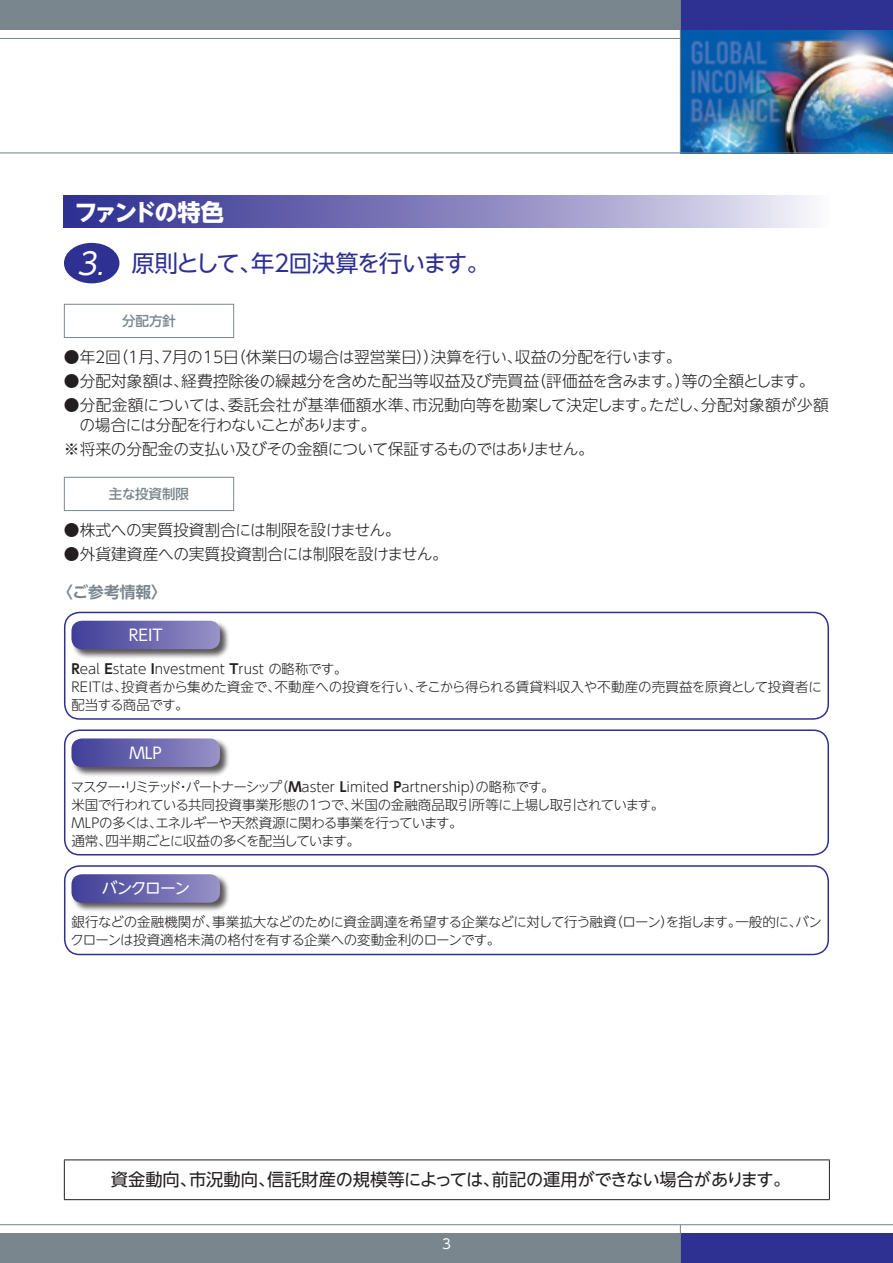
<style>
.page{position:relative;width:893px;height:1263px;background:#fff}
.page>*{position:absolute;margin:0;border:0;box-sizing:border-box;transform-origin:0 0}
.t1{font:23.25px "UD Shin Go NT Pro";letter-spacing:-.07em;color:#2e3092}
.t2{font:700 23.25px "UD Shin Go NT Pro";letter-spacing:-.125em;color:#fff}
.t3{font:17.25px "UD Shin Go NT Pro";letter-spacing:-.015em;color:#231f20}
.t4{font:300 15.75px/19.5px "UD Shin Go NT Pro";letter-spacing:-.015em;color:#231f20}
.t5{font:300 15.75px "UD Shin Go NT Pro";letter-spacing:-.04em;color:#231f20}
.t6{font:15.75px "UD Shin Go NT Pro";letter-spacing:-.025em;color:#fff}
.t7{font:700 15.75px "UD Shin Go NT Pro De";color:#7a868d}
.t8{font:300 13.5px/18px "UD Shin Go NT Pro";letter-spacing:-.015em;color:#231f20}
.t9{font:500 13.5px "UD Shin Go NT Pro";color:#7a868d}
.t10{font:13.5px "UD Shin Go NT Pro";color:#fff}
.s1{font-style:italic;font-size:30px;color:#fff}
.s2{font-style:italic;color:#fff}
.s3{font-family:"UD Shin Go NT Pro De";font-weight:700}
</style>
<div class="page">
<hr style="left:0;top:38px;width:893px;height:1px;background:#7a868d">
<img style="left:681px;top:30px;width:212px;height:122px">
<div style="left:0;top:1233px;width:680px;height:30px;background:#7a868d"></div>
<hr style="left:0;top:1224px;width:893px;height:1px;background:#7a868d">
<div style="left:680px;top:1233px;width:213px;height:30px;background:#2e3092"></div>
<hr style="left:680px;top:1225px;width:1px;height:38px;background:#7a868d">
<div style="left:0;top:0;width:680px;height:30px;background:#7a868d"></div>
<div style="left:680px;top:0;width:213px;height:30px;background:#2e3092"></div>
<hr style="left:680px;top:0;width:1px;height:153px;background:#7a868d">
<hr style="left:0;top:152px;width:893px;height:1px;background:#7a868d">
<svg style="left:64px;top:196px;width:745px;height:32px;background:#8683be"></svg>
<div style="left:64px;top:243px;width:55px;height:40px;background:#2e3092;border-radius:50%"></div>
<div style="left:64px;top:304px;width:170px;height:34px;border:1px solid #7a868d"></div>
<div style="left:64px;top:477px;width:170px;height:34px;border:1px solid #7a868d"></div>
<div style="left:71px;top:620px;width:158px;height:39px;background:#231f20;opacity:.75"></div>
<svg style="left:71px;top:621px;width:149px;height:28px;background:#6d69af"></svg>
<div style="left:71px;top:738px;width:158px;height:38px;background:#231f20;opacity:.75"></div>
<svg style="left:71px;top:738px;width:149px;height:29px;background:#6f6bb0"></svg>
<div style="left:71px;top:874px;width:158px;height:38px;background:#231f20;opacity:.75"></div>
<svg style="left:71px;top:874px;width:149px;height:29px;background:#6e6aaf"></svg>
<hr style="left:64px;top:1159px;width:766px;height:1px;background:#231f20">
<hr style="left:64px;top:1160px;width:1px;height:39px;background:#231f20">
<hr style="left:829px;top:1160px;width:1px;height:39px;background:#231f20">
<hr style="left:64px;top:1199px;width:766px;height:1px;background:#231f20">
<div style="left:64px;top:612px;width:765px;height:108px;border:2px solid #2e3092;border-radius:15px"></div>
<div style="left:64px;top:729px;width:765px;height:126px;border:2px solid #2e3092;border-radius:15px"></div>
<div style="left:64px;top:865px;width:765px;height:90px;border:2px solid #2e3092;border-radius:15px"></div>
<h1 class="t2" style="left:74px;top:193px;width:151px">ファンドの特色</h1>
<h1 class="t1" style="left:77px;top:244px;width:415px"><span class="s1">3</span><span class="s2">.</span> 原則として、年２回決算を行います。</h1>
<p class="t9" style="left:122px;top:310px;width:55px">分配方針</p>
<p class="t4" style="left:64px;top:347px;width:619px">●年２回（1月、7月の15日（休業日の場合は翌営業日））決算を行い、収益の分配を行います。</p>
<p class="t4" style="left:64px;top:371px;width:752px">●分配対象額は、経費控除後の繰越分を含めた配当等収益及び売買益（評価益を含みます。）等の全額とします。</p>
<p class="t4" style="left:79px;top:395px;width:751px;text-indent:-15px">●分配金額については、委託会社が基準価額水準、市況動向等を勘案して決定します。ただし、分配対象額が少額の場合には分配を行わないことがあります。</p>
<p class="t5" style="left:64px;top:436px;width:532px">※将来の分配金の支払い及びその金額について保証するものではありません。</p>
<p class="t9" style="left:109px;top:483px;width:82px">主な投資制限</p>
<p class="t4" style="left:64px;top:520px;width:338px">●株式への実質投資割合には制限を設けません。</p>
<p class="t4" style="left:64px;top:544px;width:386px">●外貨建資産への実質投資割合には制限を設けません。</p>
<p class="t7" style="left:57px;top:579px;width:111px">〈ご参考情報〉</p>
<p class="t6" style="left:129px;top:622px;width:35px">REIT</p>
<p class="t8" style="left:71px;top:659px;width:752px"><span class="s3">R</span>eal <span class="s3">E</span>state <span class="s3">I</span>nvestment <span class="s3">T</span>rust の略称です。<br>REITは、投資者から集めた資金で、不動産への投資を行い、そこから得られる賃貸料収入や不動産の売買益を原資として投資者に配当する商品です。</p>
<p class="t6" style="left:129px;top:740px;width:34px">MLP</p>
<p class="t8" style="left:71px;top:777px;width:595px">マスター・リミテッド・パートナーシップ（<span class="s3">M</span>aster <span class="s3">L</span>imited <span class="s3">P</span>artnership）の略称です。<br>米国で行われている共同投資事業形態の1つで、米国の金融商品取引所等に上場し取引されています。MLPの多くは、エネルギーや天然資源に関わる事業を行っています。<br>通常、四半期ごとに収益の多くを配当しています。</p>
<p class="t6" style="left:102px;top:876px;width:90px">バンクローン</p>
<p class="t8" style="left:71px;top:913px;width:753px">銀行などの金融機関が、事業拡大などのために資金調達を希望する企業などに対して行う融資（ローン）を指します。一般的に、バンクローンは投資適格未満の格付を有する企業への変動金利のローンです。</p>
<p class="t3" style="left:111px;top:1166px;width:681px">資金動向、市況動向、信託財産の規模等によっては、前記の運用ができない場合があります。</p>
<p class="t10" style="left:442px;top:1233px;width:10px">3</p>
</div>
